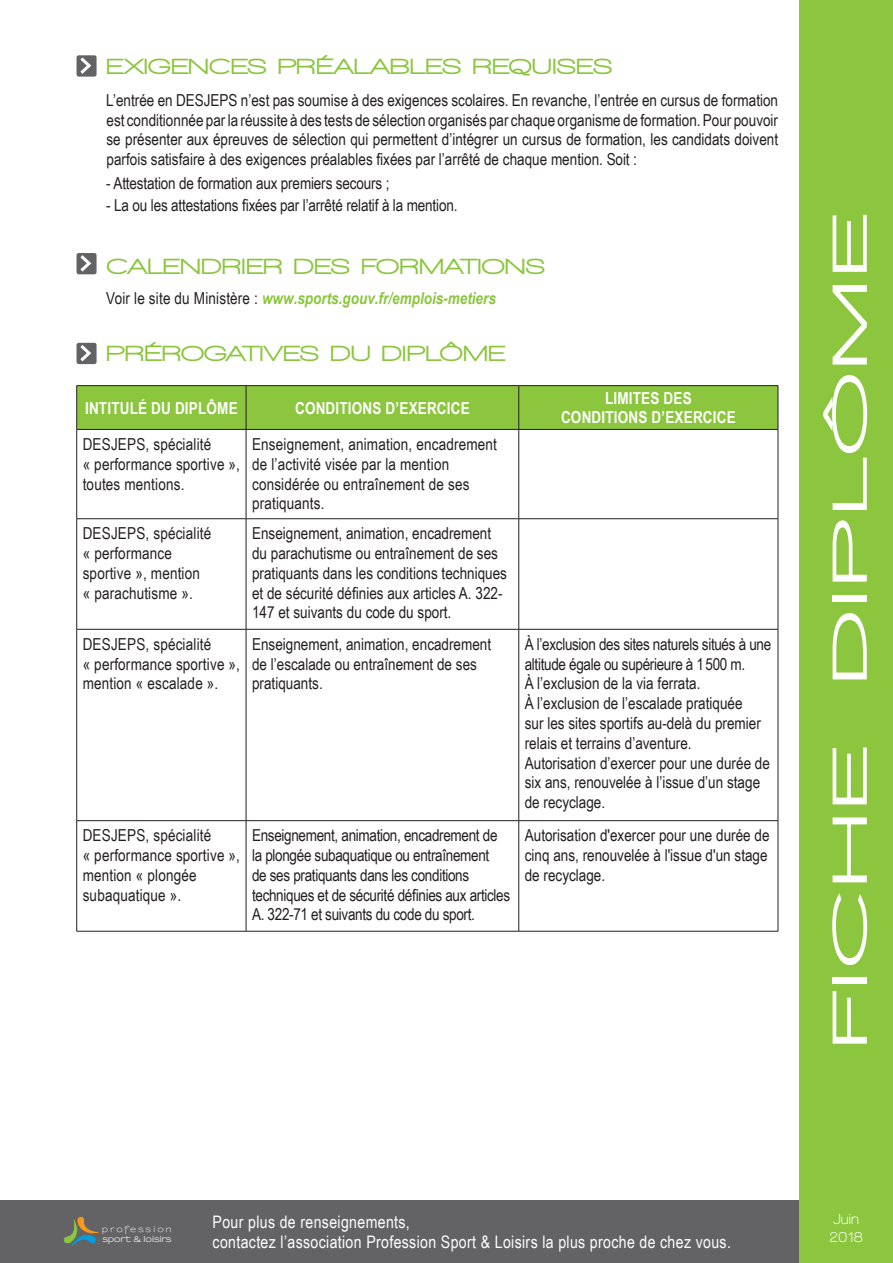
<style>
.page{position:relative;width:893px;height:1263px;background:#fff}
.page>*{position:absolute;margin:0;border:0;box-sizing:border-box;transform-origin:0 0}
.t1{font:900 50.4px "Walkway Expand";letter-spacing:.07em;color:#fff;scale:1.56 1}
.t2{font:900 22.5px "Walkway Expand";letter-spacing:.005em;color:#8bc63e}
.t3{font:17.25px/20.7px "Arial Narrow";letter-spacing:.02em;color:#fff}
.t4{font:16.5px/19.8px "Arial Narrow";color:#231f20}
.t5{font:16.5px/19.8px "Arial Narrow";letter-spacing:-.02em;color:#231f20}
.t6{font:700 16.5px/19.8px "Arial Narrow";letter-spacing:.01em;color:#fff;text-align:center}
.t7{font:italic 700 16.5px "Arial Narrow";color:#8bc63e}
.t8{font:700 15px/18px "Walkway";letter-spacing:.01em;color:#fff}
.t9{font:700 7.8px "Sansumi";letter-spacing:-.015em;color:#fff;scale:1.11 1}
.t10{font:600 7.8px "Sansumi";letter-spacing:.215em;color:#fff;scale:1.11 1}
.s1{font-weight:400;font-style:normal;color:#231f20}
</style>
<div class="page">
<div style="left:0;top:1200px;width:804px;height:63px;background:#636366"></div>
<svg style="left:64px;top:1217px;width:35px;height:29px"></svg>
<div style="left:799px;top:0;width:94px;height:1263px;background:#8bc63e"></div>
<div style="left:77px;top:253px;width:20px;height:21px;background:#636366;border-radius:2px"></div>
<svg style="left:77px;top:253px;width:17px;height:22px"></svg>
<div style="left:77px;top:343px;width:20px;height:21px;background:#636366;border-radius:2px"></div>
<svg style="left:77px;top:342px;width:17px;height:22px"></svg>
<div style="left:77px;top:386px;width:701px;height:43px;background:#8bc63e"></div>
<hr style="left:77px;top:385px;width:169px;height:1px;background:#231f20">
<hr style="left:76px;top:386px;width:1px;height:43px;background:#231f20">
<hr style="left:246px;top:385px;width:273px;height:1px;background:#231f20">
<hr style="left:246px;top:386px;width:1px;height:43px;background:#231f20">
<hr style="left:519px;top:385px;width:259px;height:1px;background:#231f20">
<hr style="left:518px;top:386px;width:1px;height:43px;background:#231f20">
<hr style="left:778px;top:386px;width:1px;height:43px;background:#231f20">
<hr style="left:77px;top:429px;width:169px;height:1px;background:#231f20">
<hr style="left:76px;top:430px;width:1px;height:88px;background:#231f20">
<hr style="left:246px;top:429px;width:273px;height:1px;background:#231f20">
<hr style="left:246px;top:430px;width:1px;height:88px;background:#231f20">
<hr style="left:519px;top:429px;width:259px;height:1px;background:#231f20">
<hr style="left:518px;top:430px;width:1px;height:88px;background:#231f20">
<hr style="left:778px;top:430px;width:1px;height:88px;background:#231f20">
<hr style="left:77px;top:518px;width:169px;height:1px;background:#231f20">
<hr style="left:76px;top:519px;width:1px;height:110px;background:#231f20">
<hr style="left:246px;top:518px;width:273px;height:1px;background:#231f20">
<hr style="left:246px;top:519px;width:1px;height:110px;background:#231f20">
<hr style="left:519px;top:518px;width:259px;height:1px;background:#231f20">
<hr style="left:518px;top:519px;width:1px;height:110px;background:#231f20">
<hr style="left:778px;top:519px;width:1px;height:110px;background:#231f20">
<hr style="left:77px;top:629px;width:169px;height:1px;background:#231f20">
<hr style="left:76px;top:629px;width:1px;height:191px;background:#231f20">
<hr style="left:246px;top:629px;width:273px;height:1px;background:#231f20">
<hr style="left:246px;top:629px;width:1px;height:191px;background:#231f20">
<hr style="left:519px;top:629px;width:259px;height:1px;background:#231f20">
<hr style="left:518px;top:629px;width:1px;height:191px;background:#231f20">
<hr style="left:778px;top:629px;width:1px;height:191px;background:#231f20">
<hr style="left:77px;top:820px;width:169px;height:1px;background:#231f20">
<hr style="left:76px;top:821px;width:1px;height:110px;background:#231f20">
<hr style="left:246px;top:820px;width:273px;height:1px;background:#231f20">
<hr style="left:246px;top:821px;width:1px;height:110px;background:#231f20">
<hr style="left:519px;top:820px;width:259px;height:1px;background:#231f20">
<hr style="left:518px;top:821px;width:1px;height:110px;background:#231f20">
<hr style="left:778px;top:821px;width:1px;height:110px;background:#231f20">
<hr style="left:77px;top:931px;width:169px;height:1px;background:#231f20">
<hr style="left:246px;top:931px;width:273px;height:1px;background:#231f20">
<hr style="left:519px;top:931px;width:259px;height:1px;background:#231f20">
<div style="left:77px;top:55px;width:20px;height:22px;background:#636366;border-radius:2px"></div>
<svg style="left:77px;top:55px;width:17px;height:22px"></svg>
<h2 class="t2" style="left:106px;top:54px;width:508px">EXIGENCES PRÉALABLES REQUISES</h2>
<p class="t4" style="left:106px;top:89px;width:673px;text-align:justify">L’entrée en DESJEPS n’est pas soumise à des exigences scolaires. En revanche, l’entrée en cursus de formation est conditionnée par la réussite à des tests de sélection organisés par chaque organisme de formation. Pour pouvoir se présenter aux épreuves de sélection qui permettent d’intégrer un cursus de formation, les candidats doivent parfois satisfaire à des exigences préalables fixées par l’arrêté de chaque mention. Soit :</p>
<p class="t4" style="left:106px;top:173px;width:285px">- Attestation de formation aux premiers secours ;</p>
<p class="t4" style="left:106px;top:195px;width:353px">- La ou les attestations fixées par l’arrêté relatif à la mention.</p>
<h2 class="t2" style="left:106px;top:254px;width:440px">CALENDRIER DES FORMATIONS</h2>
<p class="t7" style="left:106px;top:286px;width:391px"><span class="s1">Voir le site du Ministère :</span> www.sports.gouv.fr/emplois-metiers</p>
<h2 class="t2" style="left:106px;top:341px;width:401px">PRÉROGATIVES DU DIPLÔME</h2>
<p class="t6" style="left:85px;top:397px;width:154px">INTITULÉ DU DIPLÔME</p>
<p class="t6" style="left:295px;top:397px;width:176px">CONDITIONS D’EXERCICE</p>
<p class="t6" style="left:561px;top:387px;width:176px">LIMITES DES<br>CONDITIONS D’EXERCICE</p>
<p class="t4" style="left:83px;top:434px;width:159px">DESJEPS, spécialité<br>« performance sportive », toutes mentions.</p>
<p class="t4" style="left:252px;top:434px;width:246px">Enseignement, animation, encadrement de l’activité visée par la mention considérée ou entraînement de ses pratiquants.</p>
<p class="t4" style="left:83px;top:523px;width:130px">DESJEPS, spécialité « performance sportive », mention « parachutisme ».</p>
<p class="t4" style="left:252px;top:523px;width:256px">Enseignement, animation, encadrement du parachutisme ou entraînement de ses pratiquants dans les conditions techniques et de sécurité définies aux articles A. 322- 147 et suivants du code du sport.</p>
<p class="t4" style="left:83px;top:633px;width:159px">DESJEPS, spécialité<br>« performance sportive », mention « escalade ».</p>
<p class="t4" style="left:252px;top:633px;width:241px">Enseignement, animation, encadrement de l’escalade ou entraînement de ses pratiquants.</p>
<p class="t4" style="left:525px;top:633px;width:248px">À l’exclusion des sites naturels situés à une altitude égale ou supérieure à 1500 m.<br>À l’exclusion de la via ferrata.<br>À l’exclusion de l’escalade pratiquée<br>sur les sites sportifs au-delà du premier relais et terrains d’aventure.<br>Autorisation d’exercer pour une durée de six ans, renouvelée à l’issue d’un stage de recyclage.</p>
<p class="t4" style="left:83px;top:825px;width:159px">DESJEPS, spécialité<br>« performance sportive », mention « plongée subaquatique ».</p>
<p class="t5" style="left:252px;top:825px;width:260px">Enseignement, animation, encadrement de la plongée subaquatique ou entraînement<br>de ses pratiquants dans les conditions techniques et de sécurité définies aux articles A. 322-71 et suivants du code du sport.</p>
<p class="t4" style="left:525px;top:825px;width:246px;text-align:justify">Autorisation d'exercer pour une durée de cinq ans, renouvelée à l'issue d'un stage de recyclage.</p>
<h1 class="t1" style="left:823px;top:683px;width:302px;rotate:-90deg">diplôme</h1>
<h1 class="t1" style="left:823px;top:1047px;width:194px;rotate:-90deg">fiche</h1>
<p class="t10" style="left:102px;top:1225px;width:65px">profession</p>
<p class="t9" style="left:102px;top:1235px;width:64px">sport &amp; loisirs</p>
<p class="t3" style="left:213px;top:1210px;width:520px">Pour plus de renseignements,<br>contactez l’association Profession Sport &amp; Loisirs la plus proche de chez vous.</p>
<p class="t8" style="left:830px;top:1209px;width:35px">Juin<br>2018</p>
</div>
